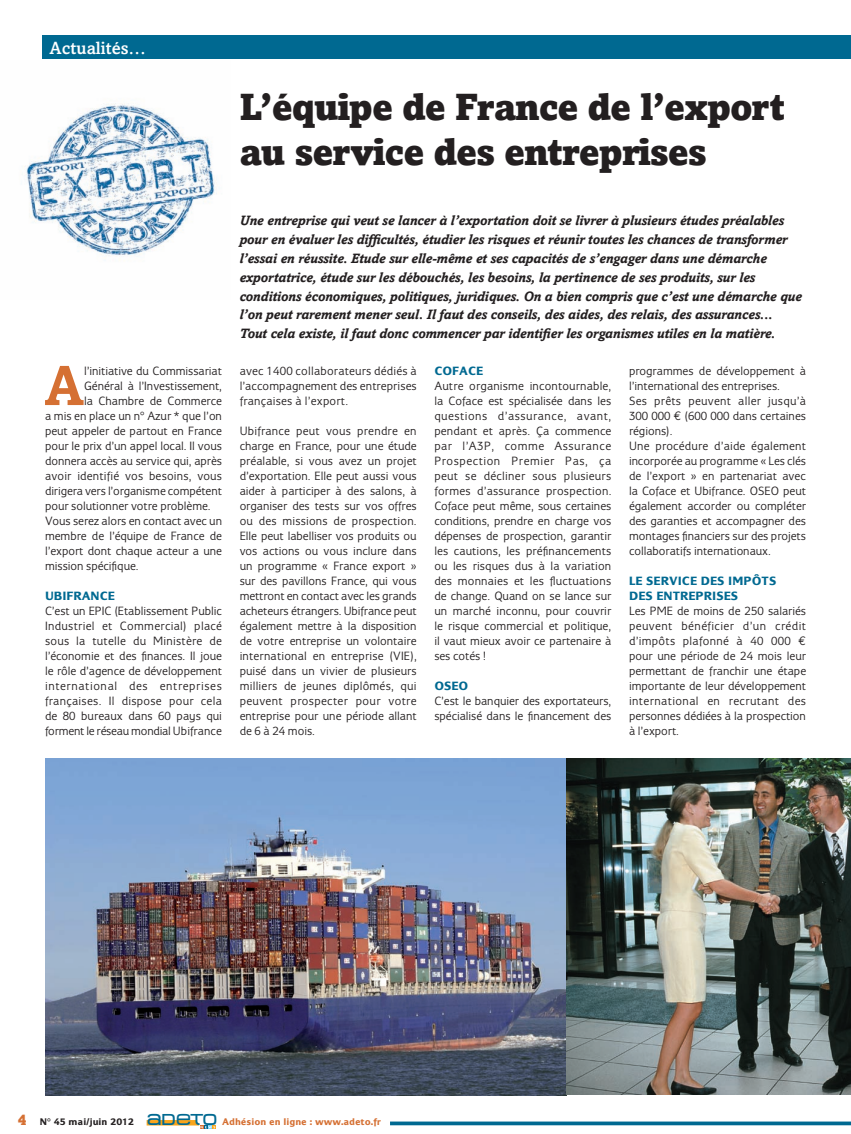
<style>
.page{position:relative;width:851px;height:1134px;background:#fff}
.page>*{position:absolute;margin:0;border:0;box-sizing:border-box;transform-origin:0 0}
.t1{font:700 55.75px "Amasis";color:#d57033}
.t2{font:900 37.5px/45px "Amasis";letter-spacing:-.03em;color:#231f20}
.t3{font:500 17.5px "Amasis";color:#fff}
.t4{font:900 15px "Amasis";color:#d57033}
.t5{font:italic 700 13.75px/18.8px "Amasis";letter-spacing:-.01em;color:#231f20}
.t6{font:12.5px/15px "Eurocrat";color:#231f20;text-align:justify}
.t7{font:700 12.5px/15px "Eurocrat";color:#006991}
.t8{font:12.5px "Eurocrat";letter-spacing:.02em;color:#231f20}
.t9{font:700 10px "Eurocrat";color:#d57033}
.s1{font-family:"Euro Mono"}
.s2{color:#231f20}
.s3{font-family:"Metro DF";font-weight:400;font-size:15.75px;color:#006991}
</style>
<div class="page">
<svg style="left:390px;top:1121px;width:460px;height:4px;background:#237da0"></svg>
<div style="left:43px;top:35px;width:807px;height:23px;background:#006991"></div>
<svg style="left:147px;top:1120px;width:69px;height:9px"></svg>
<img style="left:45px;top:758px;width:805px;height:337px">
<img style="left:26px;top:103px;width:191px;height:158px">
<h3 class="t3" style="left:50px;top:37px;width:98px">Actualités…</h3>
<h2 class="t2" style="left:239px;top:84px;width:547px">L’équipe de France de l’export au service des entreprises</h2>
<h1 class="t1" style="left:45px;top:352px;width:41px">A</h1>
<p class="t6" style="left:84px;top:363px;width:139px">l’initiative du Commissariat</p>
<p class="t6" style="left:84px;top:378px;width:139px">Général à l’Investissement,</p>
<p class="t6" style="left:84px;top:393px;width:139px">la Chambre de Commerce</p>
<p class="t6" style="left:45px;top:408px;width:178px">a mis en place un n° Azur * que l’on</p>
<p class="t6" style="left:45px;top:423px;width:178px">peut appeler de partout en France</p>
<p class="t6" style="left:45px;top:438px;width:178px">pour le prix d’un appel local. Il vous</p>
<p class="t6" style="left:45px;top:453px;width:178px">donnera accès au service qui, après</p>
<p class="t8" style="left:45px;top:469px;width:178px">avoir identifié vos besoins, vous</p>
<p class="t6" style="left:45px;top:483px;width:178px">dirigera vers l’organisme compétent</p>
<p class="t6" style="left:45px;top:498px;width:167px">pour solutionner votre problème.</p>
<p class="t6" style="left:45px;top:513px;width:178px">Vous serez alors en contact avec un</p>
<p class="t6" style="left:45px;top:528px;width:178px">membre de l’équipe de France de</p>
<p class="t6" style="left:45px;top:543px;width:178px">l’export dont chaque acteur a une</p>
<p class="t6" style="left:45px;top:558px;width:95px">mission spécifique.</p>
<p class="t7" style="left:45px;top:588px;width:71px">UBIFRANCE</p>
<p class="t6" style="left:45px;top:603px;width:178px">C’est un EPIC (Etablissement Public Industriel et Commercial) placé sous la tutelle du Ministère de l’économie et des finances. Il joue le rôle d’agence de développement international des entreprises françaises. Il dispose pour cela de 80 bureaux dans 60 pays qui forment le réseau mondial Ubifrance</p>
<p class="t5" style="left:239px;top:211px;width:564px">Une entreprise qui veut se lancer à l’exportation doit se livrer à plusieurs études préalables pour en évaluer les difficultés, étudier les risques et réunir toutes les chances de transformer l’essai en réussite. Etude sur elle-même et ses capacités de s’engager dans une démarche exportatrice, étude sur les débouchés, les besoins, la pertinence de ses produits, sur les conditions économiques, politiques, juridiques. On a bien compris que c’est une démarche que l’on peut rarement mener seul. Il faut des conseils, des aides, des relais, des assurances...<br>Tout cela existe, il faut donc commencer par identifier les organismes utiles en la matière.</p>
<p class="t6" style="left:240px;top:363px;width:178px">avec 1400 collaborateurs dédiés à l’accompagnement des entreprises françaises à l’export.</p>
<p class="t6" style="left:240px;top:423px;width:178px">Ubifrance peut vous prendre en charge en France, pour une étude préalable, si vous avez un projet d’exportation. Elle peut aussi vous aider à participer à des salons, à organiser des tests sur vos offres ou des missions de prospection.<br>Elle peut labelliser vos produits ou vos actions ou vous inclure dans un programme « France export » sur des pavillons France, qui vous mettront en contact avec les grands acheteurs étrangers. Ubifrance peut également mettre à la disposition de votre entreprise un volontaire international en entreprise (VIE), puisé dans un vivier de plusieurs milliers de jeunes diplômés, qui peuvent prospecter pour votre entreprise pour une période allant de 6 à 24 mois.</p>
<p class="t7" style="left:434px;top:363px;width:50px">COFACE</p>
<p class="t6" style="left:434px;top:378px;width:178px">Autre organisme incontournable, la Coface est spécialisée dans les questions d’assurance, avant, pendant et après. Ça commence par l’A3P, comme Assurance Prospection Premier Pas, ça peut se décliner sous plusieurs formes d’assurance prospection.<br>Coface peut même, sous certaines conditions, prendre en charge vos dépenses de prospection, garantir les cautions, les préfinancements ou les risques dus à la variation des monnaies et les fluctuations de change. Quand on se lance sur un marché inconnu, pour couvrir le risque commercial et politique, il vaut mieux avoir ce partenaire à ses cotés !</p>
<p class="t7" style="left:434px;top:678px;width:36px">OSEO</p>
<p class="t6" style="left:434px;top:693px;width:178px">C’est le banquier des exportateurs, spécialisé dans le financement des</p>
<p class="t6" style="left:629px;top:363px;width:178px;text-align:left">programmes de développement à l’international des entreprises.<br>Ses prêts peuvent aller jusqu’à<br>300 000 <span class="s1">€</span> (600 000 dans certaines régions).<br>Une procédure d’aide également incorporée au programme « Les clés de l’export » en partenariat avec la Coface et Ubifrance. oSEo peut également accorder ou compléter des garanties et accompagner des montages financiers sur des projets collaboratifs internationaux.</p>
<p class="t7" style="left:629px;top:573px;width:149px">LE SERVICE DES IMPÔTS<br>DES ENTREPRISES</p>
<p class="t6" style="left:629px;top:603px;width:178px">Les PME de moins de 250 salariés peuvent bénéficier d’un crédit d’impôts plafonné à 40 000 <span class="s1">€ </span>pour une période de 24 mois leur permettant de franchir une étape importante de leur développement international en recrutant des personnes dédiées à la prospection à l’export.</p>
<p class="t4" style="left:18px;top:1110px;width:10px">4</p>
<p class="t9" style="left:40px;top:1116px;width:342px"><span class="s2">N° 45 MAI/JUIN 2012</span> <span class="s3">ADETO</span> ADHÉSION EN LIGNE : WWW.ADETO.FR</p>
</div>
